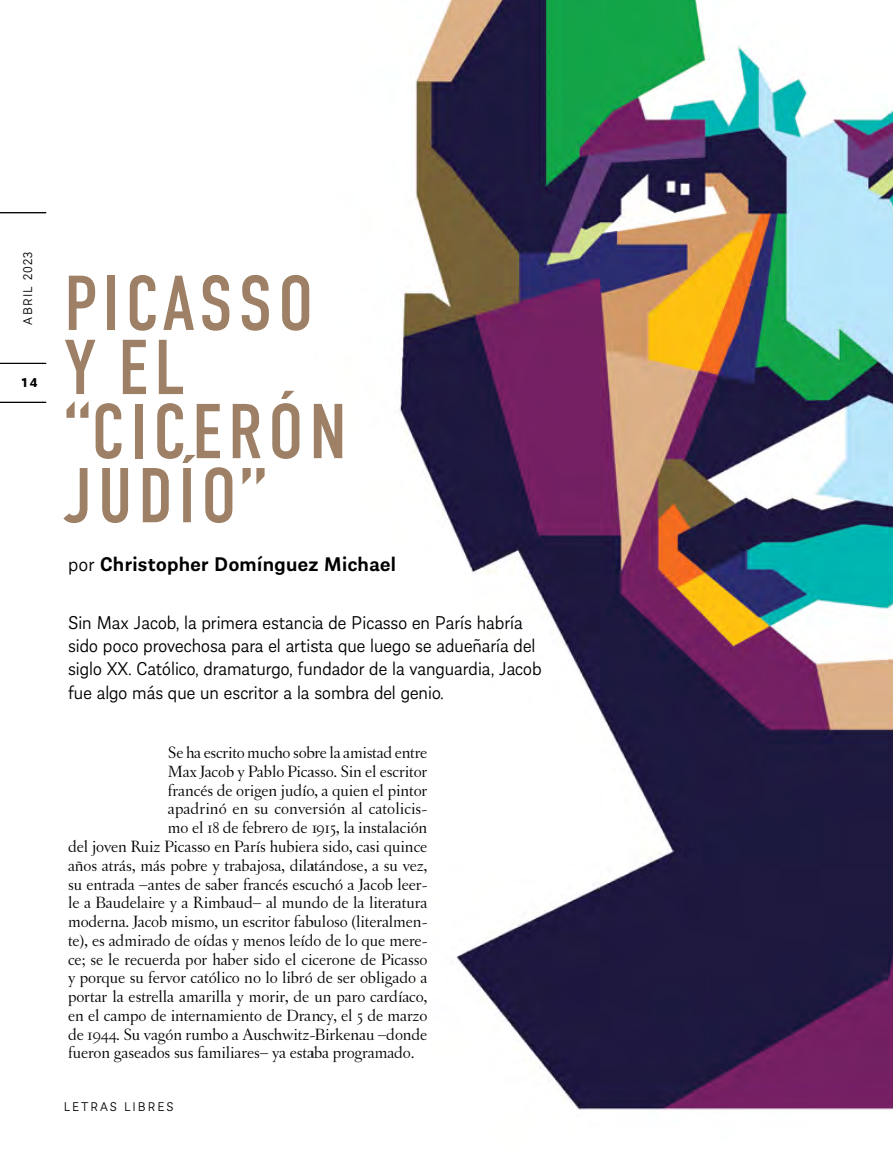
<style>
.page{position:relative;width:893px;height:1149px;background:#fff}
.page>*{position:absolute;margin:0;border:0;box-sizing:border-box;transform-origin:0 0}
.t1{font:77.4px/64.1px "DIN Condensed";letter-spacing:.07em;color:#9d8066}
.t2{font:600 21px "Almanach";letter-spacing:.02em;color:#000}
.t3{font:300 19.8px/23.1px "Almanach";color:#000}
.t4{font:17.25px "Letras Oldstyle";letter-spacing:-.005em;color:#000}
.t5{font:300 13.5px "Almanach";letter-spacing:.15em;color:#000}
.t6{font:300 13.5px "Almanach";letter-spacing:.1em;color:#000}
.t7{font:700 13.5px "Almanach";color:#000}
.s1{font-weight:300}
</style>
<div class="page">
<hr style="left:0;top:212px;width:46px;height:1px;background:#000">
<hr style="left:0;top:402px;width:46px;height:1px;background:#000">
<hr style="left:0;top:363px;width:46px;height:1px;background:#000">
<img style="left:399px;top:0;width:494px;height:1110px">
<p class="t6" style="left:18px;top:324px;width:74px;rotate:-90deg">ABRIL 2023</p>
<p class="t7" style="left:22px;top:372px;width:17px">14</p>
<h1 class="t1" style="left:64px;top:273px;width:285px">PICASSO<br>Y EL “CICERÓN<br>JUDÍO”</h1>
<p class="t2" style="left:68px;top:548px;width:329px"><span class="s1">por</span> Christopher Domínguez Michael</p>
<p class="t3" style="left:68px;top:610px;width:475px">Sin Max Jacob, la primera estancia de Picasso en París habría sido poco provechosa para el artista que luego se adueñaría del siglo XX. Católico, dramaturgo, fundador de la vanguardia, Jacob fue algo más que un escritor a la sombra del genio.</p>
<p class="t4" style="left:168px;top:742px;width:261px">Se ha escrito mucho sobre la amistad entre</p>
<p class="t4" style="left:168px;top:761px;width:261px">Max Jacob y Pablo Picasso. Sin el escritor</p>
<p class="t4" style="left:168px;top:780px;width:261px">francés de origen judío, a quien el pintor</p>
<p class="t4" style="left:168px;top:798px;width:261px">apadrinó en su conversión al catolicis-</p>
<p class="t4" style="left:168px;top:817px;width:261px">mo el 18 de febrero de 1915, la instalación</p>
<p class="t4" style="left:68px;top:836px;width:361px">del joven Ruiz Picasso en París hubiera sido, casi quince</p>
<p class="t4" style="left:68px;top:855px;width:361px">años atrás, más pobre y trabajosa, dilatándose, a su vez,</p>
<p class="t4" style="left:68px;top:874px;width:361px">su entrada –antes de saber francés escuchó a Jacob leer-</p>
<p class="t4" style="left:68px;top:892px;width:361px">le a Baudelaire y a Rimbaud– al mundo de la literatura</p>
<p class="t4" style="left:68px;top:911px;width:361px">moderna. Jacob mismo, un escritor fabuloso (literalmen-</p>
<p class="t4" style="left:68px;top:930px;width:361px">te), es admirado de oídas y menos leído de lo que mere-</p>
<p class="t4" style="left:68px;top:949px;width:361px">ce; se le recuerda por haber sido el cicerone de Picasso</p>
<p class="t4" style="left:68px;top:967px;width:361px">y porque su fervor católico no lo libró de ser obligado a</p>
<p class="t4" style="left:68px;top:986px;width:361px">portar la estrella amarilla y morir, de un paro cardíaco,</p>
<p class="t4" style="left:68px;top:1005px;width:361px">en el campo de internamiento de Drancy, el 5 de marzo</p>
<p class="t4" style="left:68px;top:1024px;width:361px">de 1944. Su vagón rumbo a Auschwitz-Birkenau –donde</p>
<p class="t4" style="left:68px;top:1042px;width:348px">fueron gaseados sus familiares– ya estaba programado.</p>
<p class="t5" style="left:64px;top:1096px;width:111px">LETRAS LIBRES</p>
</div>
